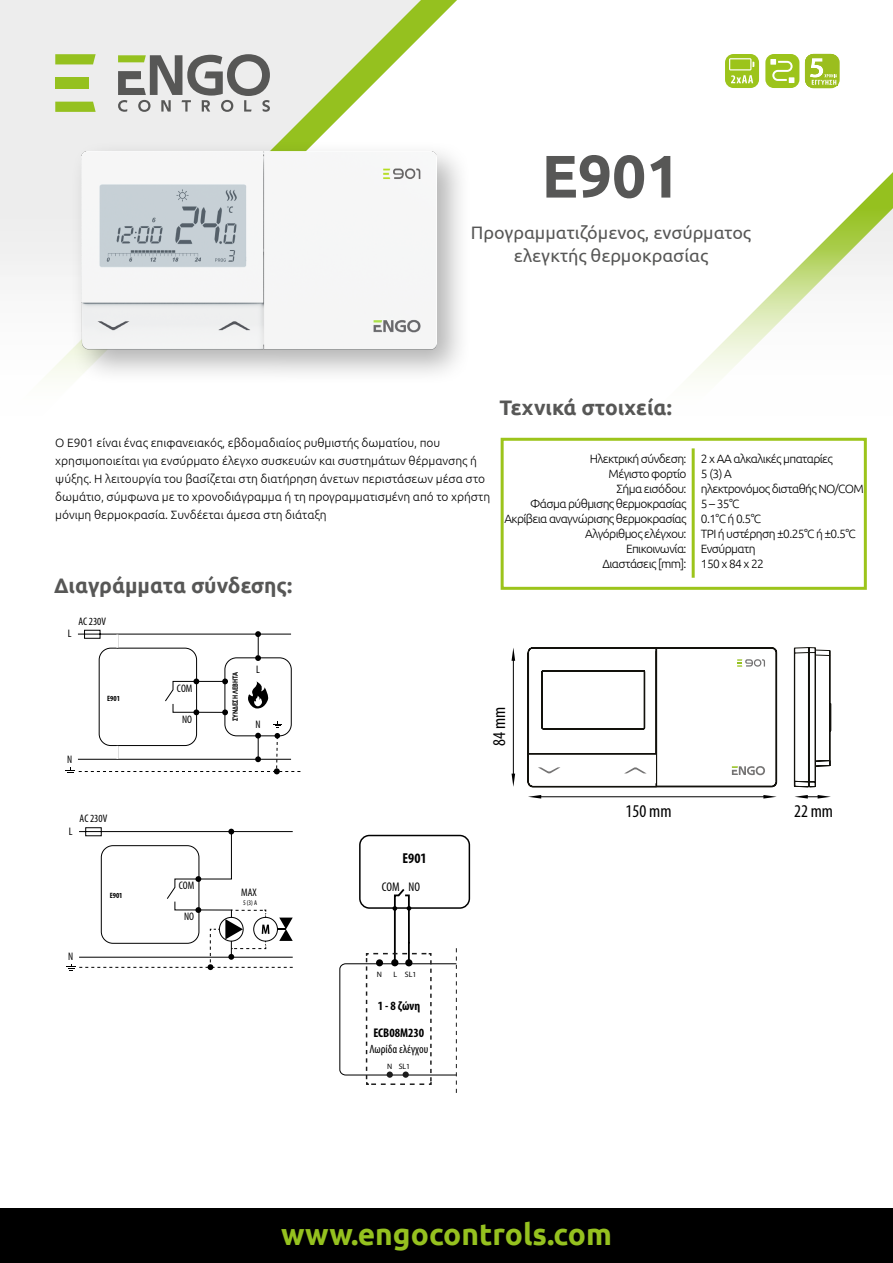
<style>
.page{position:relative;width:893px;height:1263px;background:#fff}
.page>*{position:absolute;margin:0;border:0;box-sizing:border-box;transform-origin:0 0}
.t1{font:700 60px "Ubuntu";color:#575756}
.t2{font:700 30px "Ubuntu";color:#95c11f}
.t3{font:700 21px "Ubuntu";color:#575756}
.t4{font:18px/22.5px "Ubuntu";color:#575756;text-align:center}
.t5{font:condensed 18px "Myriad Pro";color:#000}
.t6{font:700 condensed 14.4px "Myriad Pro";color:#000}
.t7{font:700 condensed 12.6px "Myriad Pro";color:#000}
.t8{font:condensed 12.6px "Myriad Pro";color:#000}
.t9{font:300 12px/18px "Ubuntu";letter-spacing:-.005em;color:#000}
.t10{font:300 12px/15px "Ubuntu";letter-spacing:-.05em;color:#000;text-align:right}
.t11{font:condensed 12px "Myriad Pro";color:#000}
.t12{font:condensed 10.95px/9.6px "Myriad Pro";color:#000;text-align:center}
.t13{font:7.8px "Myriad Pro";color:#000}
.t14{font:700 condensed 7.65px "Myriad Pro";color:#000}
.t15{font:700 7.5px "Ubuntu";letter-spacing:-.01em;color:#000;scale:.75 1}
.t16{font:condensed 6.9px "Myriad Pro";color:#000}
</style>
<div class="page">
<svg style="left:0;top:0;width:427px;height:208px;fill:#ededed"></svg>
<svg style="left:857px;top:183px;width:36px;height:25px"></svg>
<svg style="left:0;top:208px;width:893px;height:249px"></svg>
<div style="left:0;top:249px;width:893px;height:197px;background:#fff"></div>
<svg style="left:118px;top:54px;width:152px;height:58px"></svg>
<svg style="left:55px;top:54px;width:41px;height:10px"></svg>
<svg style="left:55px;top:102px;width:41px;height:10px"></svg>
<div style="left:55px;top:77px;width:34px;height:12px;background:#95c11f"></div>
<div style="left:69px;top:139px;width:403px;height:246px;background:#000;opacity:.3"></div>
<img style="left:81px;top:151px;width:356px;height:199px">
<hr style="left:513px;top:658px;width:1px;height:117px;background:#000">
<hr style="left:540px;top:796px;width:224px;height:1px;background:#000">
<svg style="left:512px;top:648px;width:3px;height:13px"></svg>
<svg style="left:763px;top:795px;width:14px;height:3px"></svg>
<svg style="left:512px;top:774px;width:3px;height:13px"></svg>
<svg style="left:528px;top:795px;width:13px;height:3px"></svg>
<svg style="left:795px;top:795px;width:36px;height:3px"></svg>
<div style="left:0;top:1209px;width:893px;height:54px;background:#000"></div>
<svg style="left:725px;top:54px;width:34px;height:34px"></svg>
<svg style="left:765px;top:54px;width:34px;height:34px"></svg>
<svg style="left:528px;top:647px;width:249px;height:140px"></svg>
<svg style="left:794px;top:647px;width:37px;height:140px"></svg>
<svg style="left:67px;top:827px;width:226px;height:144px"></svg>
<div style="left:110px;top:886px;width:55px;height:17px;background:#fff"></div>
<div style="left:236px;top:896px;width:28px;height:12px;background:#fff"></div>
<svg style="left:65px;top:630px;width:235px;height:144px"></svg>
<div style="left:359px;top:835px;width:111px;height:74px;border:1px solid #000;border-radius:10px"></div>
<svg style="left:339px;top:887px;width:118px;height:206px"></svg>
<div style="left:376px;top:959px;width:7px;height:7px;background:#000;border-radius:50%"></div>
<div style="left:232px;top:664px;width:11px;height:65px;background:#fff"></div>
<div style="left:501px;top:438px;width:366px;height:152px;border:3px solid #9cc41b"></div>
<hr style="left:692px;top:448px;width:3px;height:130px;background:#9cc41b">
<svg style="left:805px;top:54px;width:35px;height:34px"></svg>
<h1 class="t1" style="left:542px;top:140px;width:140px">E901</h1>
<h3 class="t4" style="left:471px;top:221px;width:282px">Προγραμματιζόμενος, ενσύρματος ελεγκτής θερμοκρασίας</h3>
<p class="t9" style="left:55px;top:433px;width:436px">Ο E901 είναι ένας επιφανειακός, εβδομαδιαίος ρυθμιστής δωματίου, που χρησιμοποιείται για ενσύρματο έλεγχο συσκευών και συστημάτων θέρμανσης ή ψύξης. Η λειτουργία του βασίζεται στη διατήρηση άνετων περιστάσεων μέσα στο δωμάτιο, σύμφωνα με το χρονοδιάγραμμα ή τη προγραμματισμένη από το χρήστη μόνιμη θερμοκρασία. Συνδέεται άμεσα στη διάταξη</p>
<h3 class="t3" style="left:54px;top:572px;width:240px">Διαγράμματα σύνδεσης:</h3>
<p class="t12" style="left:78px;top:616px;width:29px">AC 230V</p>
<p class="t12" style="left:68px;top:629px;width:5px">L</p>
<h3 class="t3" style="left:500px;top:395px;width:174px">Τεχνικά στοιχεία:</h3>
<p class="t10" style="left:504px;top:451px;width:184px">Ηλεκτρική σύνδεση:<br>Μέγιστο φορτίο<br>Σήμα εισόδου:<br>Φάσμα ρύθμισης θερμοκρασίας<br>Ακρίβεια αναγνώρισης θερμοκρασίας<br>Αλγόριθμος ελέγχου:<br>Επικοινωνία:<br>Διαστάσεις [mm]:</p>
<p class="t10" style="left:701px;top:451px;width:164px;text-align:left">2 x AA αλκαλικές μπαταρίες<br>5(3)A<br>ηλεκτρονόμος δισταθής NO/COM<br>5 – 35°C<br>0.1°C ή 0.5°C<br>TPI ή υστέρηση ±0.25°C ή ±0.5°C<br>Ενσύρματη<br>150 x 84 x 22</p>
<p class="t14" style="left:107px;top:694px;width:14px">E901</p>
<p class="t12" style="left:67px;top:754px;width:7px">N</p>
<p class="t12" style="left:80px;top:814px;width:29px">AC 230V</p>
<p class="t12" style="left:69px;top:826px;width:5px">L</p>
<p class="t12" style="left:68px;top:952px;width:7px">N</p>
<p class="t14" style="left:110px;top:890px;width:14px">E901</p>
<p class="t12" style="left:177px;top:683px;width:17px">COM</p>
<p class="t12" style="left:182px;top:714px;width:11px">NO</p>
<p class="t15" style="left:230px;top:721px;width:67px;rotate:-90deg">ΣΥΝΔΕΣΗ ΛΕΒΗΤΑ</p>
<p class="t12" style="left:256px;top:664px;width:5px">L</p>
<p class="t12" style="left:256px;top:719px;width:7px">N</p>
<p class="t12" style="left:179px;top:881px;width:17px">COM</p>
<p class="t12" style="left:184px;top:912px;width:11px">NO</p>
<p class="t12" style="left:237px;top:887px;width:28px">MAX<br>16 (5) A</p>
<p class="t16" style="left:243px;top:898px;width:16px">5 (3) A</p>
<p class="t6" style="left:403px;top:849px;width:26px">E901</p>
<p class="t8" style="left:382px;top:879px;width:40px">COM NO</p>
<p class="t13" style="left:377px;top:969px;width:7px">N</p>
<p class="t13" style="left:393px;top:969px;width:24px">L SL1</p>
<p class="t7" style="left:378px;top:998px;width:44px">1 - 8 ζώνη</p>
<p class="t7" style="left:373px;top:1025px;width:52px">ECB08M230</p>
<p class="t11" style="left:369px;top:1042px;width:60px">Λωρίδα ελέγχου</p>
<p class="t13" style="left:387px;top:1061px;width:25px">N SL1</p>
<h3 class="t5" style="left:488px;top:746px;width:41px;rotate:-90deg">84 mm</h3>
<h3 class="t5" style="left:626px;top:800px;width:47px">150 mm</h3>
<h3 class="t5" style="left:794px;top:800px;width:41px">22 mm</h3>
<h2 class="t2" style="left:281px;top:1216px;width:332px">www.engocontrols.com</h2>
</div>
